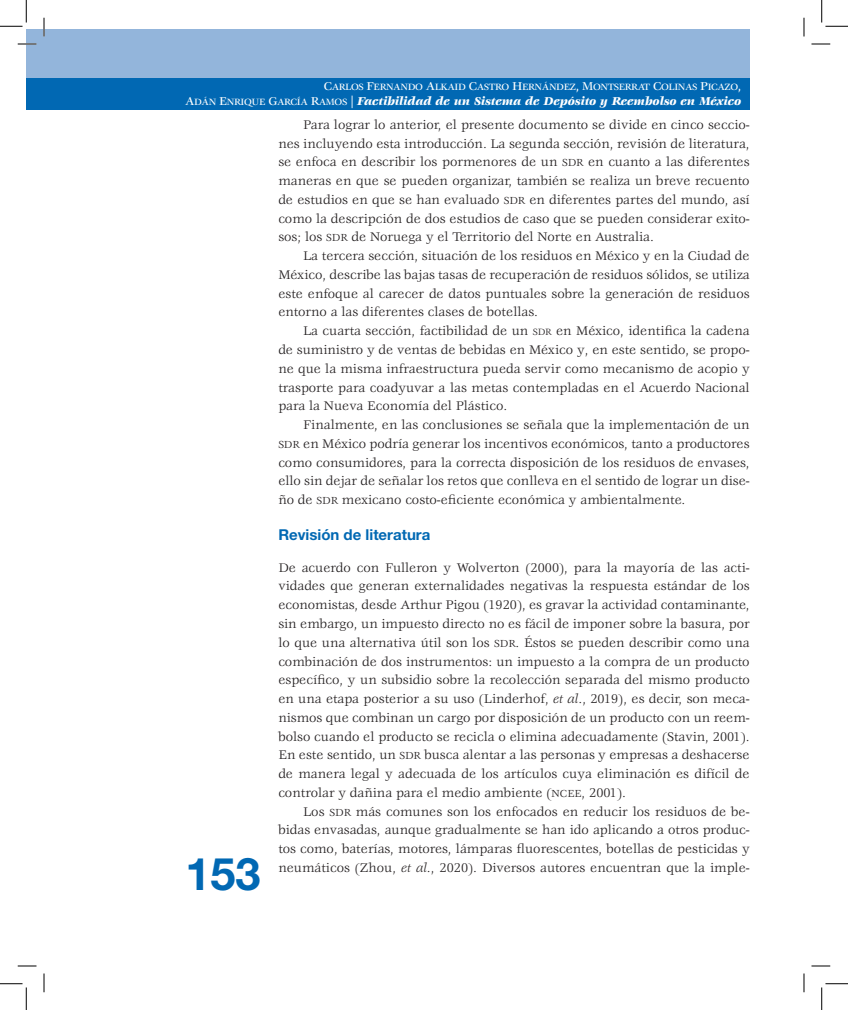
<style>
.page{position:relative;width:848px;height:1010px;background:#fff}
.page>*{position:absolute;margin:0;border:0;box-sizing:border-box;transform-origin:0 0}
.t1{font:700 45px "Helvetica Neue LT Std";color:#0168b3}
.SUBTITULOS_OK{font:700 15px "Helvetica Neue LT Std";color:#0168b3}
.TXT_02{font:13.75px/18.8px "Veljovic Std";color:#231f20;text-align:justify}
.TXT_01{font:13.75px/18.8px "Veljovic Std";color:#231f20;text-align:justify}
.t2{font:italic 900 12.5px "Veljovic Std";letter-spacing:-.01em;color:#fff}
.t3{font:10px "Veljovic Medium SC800";letter-spacing:-.03em;color:#fff}
.s1{font-size:12.5px}
.s2{font-family:"Veljovic Medium SC800";font-weight:400;font-style:normal}
.s3{font-family:"Veljovic Medium SC800";font-weight:400;font-style:normal;font-size:10px}
.s4{font-family:"Veljovic";font-weight:500;font-style:normal}
.s5{font-size:11.25px}
.s6{font-size:10px}
.s7{font-family:"Veljovic";font-style:italic}
</style>
<div class="page">
<div style="left:26px;top:29px;width:723px;height:56px;background:#93b5db"></div>
<div style="left:26px;top:78px;width:723px;height:32px;background:#0168b3"></div>
<svg style="left:18px;top:43px;width:18px;height:2px"></svg>
<svg style="left:811px;top:43px;width:18px;height:2px"></svg>
<svg style="left:18px;top:965px;width:18px;height:1px"></svg>
<svg style="left:811px;top:965px;width:18px;height:1px"></svg>
<svg style="left:43px;top:18px;width:2px;height:18px"></svg>
<svg style="left:43px;top:973px;width:2px;height:18px"></svg>
<svg style="left:803px;top:18px;width:1px;height:18px"></svg>
<svg style="left:803px;top:973px;width:1px;height:18px"></svg>
<svg style="left:0;top:0;width:27px;height:27px"></svg>
<svg style="left:0;top:983px;width:27px;height:26px"></svg>
<svg style="left:821px;top:0;width:26px;height:27px"></svg>
<svg style="left:821px;top:983px;width:26px;height:26px"></svg>
<p class="t3" style="left:323px;top:81px;width:419px"><span class="s1">C</span>ARLOS <span class="s1">F</span>ERNANDO <span class="s1">A</span>LKAID <span class="s1">C</span>ASTRO <span class="s1">H</span>ERNÁNDEZ<span class="s1">, M</span>ONTSERRAT <span class="s1">C</span>OLINAS <span class="s1">P</span>ICAZO<span class="s1">,</span></p>
<p class="t2" style="left:185px;top:94px;width:557px"><span class="s2">A</span><span class="s3">DÁN</span> <span class="s2">E</span><span class="s3">NRIQUE</span> <span class="s2">G</span><span class="s3">ARCÍA</span> <span class="s2">R</span><span class="s3">AMOS</span> <span class="s4">|</span> Factibilidad de un Sistema de Depósito y Reembolso en México</p>
<p class="TXT_02" style="left:278px;top:116px;width:472px;text-indent:25px">Para lograr lo anterior, el presente documento se divide en cinco seccio&shy;nes incluyendo esta introducción. La segunda sección, revisión de literatura, se enfoca en describir los pormenores de un <span class="s5">SDR</span> en cuanto a las diferentes maneras en que se pueden organizar, también se realiza un breve recuento de estudios en que se han evaluado <span class="s5">SDR</span> en diferentes partes del mundo, así como la descripción de dos estudios de caso que se pueden considerar exito&shy;sos; los <span class="s5">SDR</span> de Noruega y el Territorio del Norte en Australia.</p>
<p class="TXT_02" style="left:278px;top:247px;width:472px;text-indent:25px">La tercera sección, situación de los residuos en México y en la Ciudad de México, describe las bajas tasas de recuperación de residuos sólidos, se utiliza este enfoque al carecer de datos puntuales sobre la generación de residuos entorno a las diferentes clases de botellas.</p>
<p class="TXT_02" style="left:278px;top:322px;width:472px;text-indent:25px">La cuarta sección, factibilidad de un <span class="s6">SDR</span> en México, identifica la cadena de suministro y de ventas de bebidas en México y, en este sentido, se propo&shy;ne que la misma infraestructura pueda servir como mecanismo de acopio y trasporte para coadyuvar a las metas contempladas en el Acuerdo Nacional para la Nueva Economía del Plástico.</p>
<p class="TXT_02" style="left:278px;top:416px;width:472px;text-indent:25px">Finalmente, en las conclusiones se señala que la implementación de un <span class="s5">SDR</span> en México podría generar los incentivos económicos, tanto a productores como consumidores, para la correcta disposición de los residuos de envases, ello sin dejar de señalar los retos que conlleva en el sentido de lograr un dise&shy;ño de <span class="s5">SDR</span> mexicano costo-eficiente económica y ambientalmente.</p>
<p class="SUBTITULOS_OK" style="left:278px;top:525px;width:153px">Revisión de literatura</p>
<p class="TXT_01" style="left:278px;top:558px;width:472px">De acuerdo con Fulleron y Wolverton (2000), para la mayoría de las acti&shy;vidades que generan externalidades negativas la respuesta estándar de los economistas, desde Arthur Pigou (1920), es gravar la actividad contaminante, sin embargo, un impuesto directo no es fácil de imponer sobre la basura, por lo que una alternativa útil son los <span class="s5">SDR</span>. Éstos se pueden describir como una combinación de dos instrumentos: un impuesto a la compra de un producto específico, y un subsidio sobre la recolección separada del mismo producto en una etapa posterior a su uso (Linderhof, <span class="s7">et al</span>., 2019), es decir, son meca&shy;nismos que combinan un cargo por disposición de un producto con un reem&shy;bolso cuando el producto se recicla o elimina adecuadamente (Stavin, 2001).<br>En este sentido, un <span class="s5">SDR</span> busca alentar a las personas y empresas a deshacerse de manera legal y adecuada de los artículos cuya eliminación es difícil de controlar y dañina para el medio ambiente (<span class="s5">NCEE</span>, 2001).</p>
<p class="TXT_02" style="left:278px;top:802px;width:472px;text-indent:25px">Los <span class="s5">SDR</span> más comunes son los enfocados en reducir los residuos de be&shy;bidas envasadas, aunque gradualmente se han ido aplicando a otros produc&shy;tos como, baterías, motores, lámparas fluorescentes, botellas de pesticidas y neumáticos (Zhou, <span class="s7">et al</span>., 2020). Diversos autores encuentran que la imple-</p>
<h1 class="t1" style="left:185px;top:845px;width:77px">153</h1>
</div>
